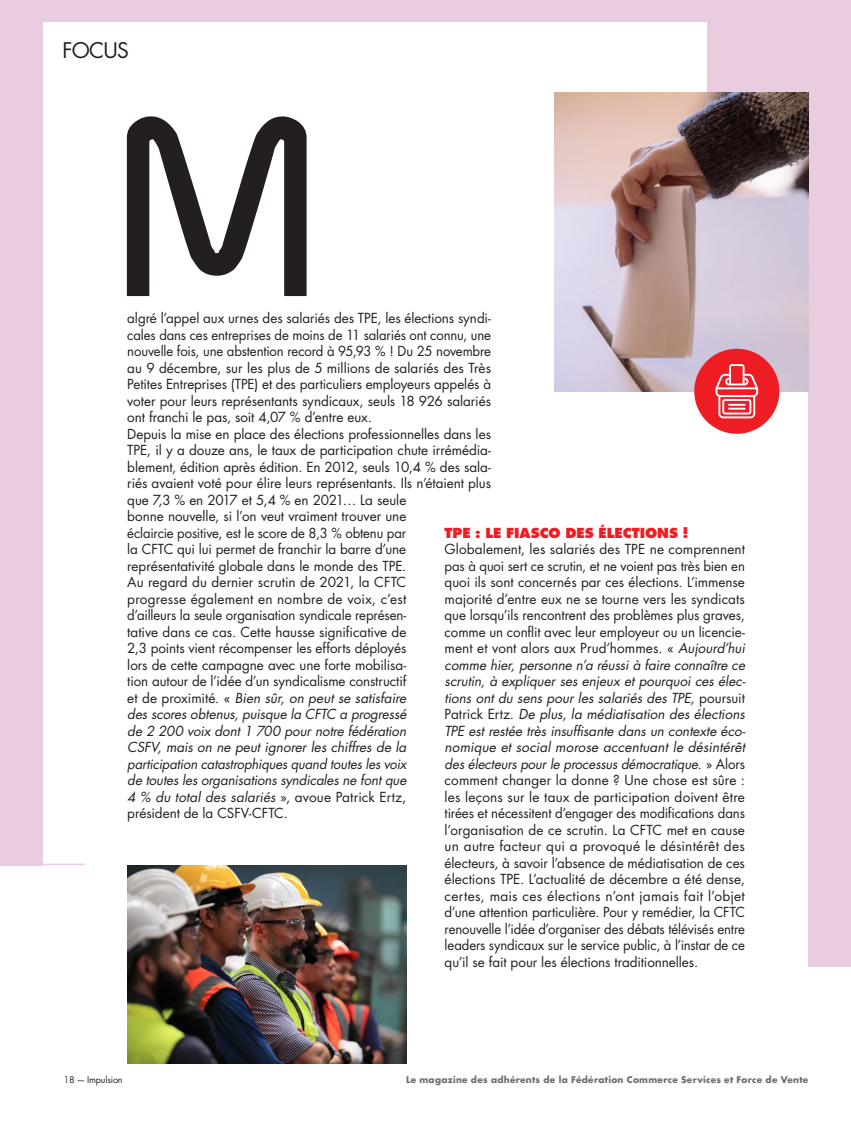
<style>
.page{position:relative;width:851px;height:1127px;background:#fff}
.page>*{position:absolute;margin:0;border:0;box-sizing:border-box;transform-origin:0 0}
.t1{font:700 226.5px "Canaletto";color:#231f20}
.t2{font:21px "Futura Std";letter-spacing:-.035em;color:#231f20}
.t3{font:13.5px/16.5px "Futura Std";letter-spacing:-.005em;color:#231f20}
.t4{font:800 13.5px "Futura Std";color:#ee1d23}
.t5{font:700 9px "Futura Std";letter-spacing:.03em;color:#6c6d70}
.t6{font:9px "Futura Std";letter-spacing:-.015em;color:#231f20}
.s1{font-style:italic}
</style>
<div class="page">
<div style="left:0;top:0;width:43px;height:865px;background:#eacce1"></div>
<div style="left:0;top:0;width:850px;height:21px;background:#eacce1"></div>
<hr style="left:0;top:863px;width:85px;height:2px;background:#eacce1">
<img style="left:127px;top:865px;width:279px;height:198px">
<div style="left:707px;top:0;width:143px;height:391px;background:#eacce1"></div>
<div style="left:808px;top:368px;width:42px;height:599px;background:#eacce1"></div>
<img style="left:554px;top:92px;width:254px;height:299px">
<div style="left:694px;top:349px;width:85px;height:85px;background:#ee1d23;border-radius:50%"></div>
<svg style="left:715px;top:364px;width:43px;height:54px"></svg>
<h2 class="t2" style="left:63px;top:37px;width:68px">FOCUS</h2>
<h1 class="t1" style="left:105px;top:38px;width:224px">M</h1>
<p class="t3" style="left:127px;top:310px;width:365px">algré l’appel aux urnes des salariés des TPE, les élections syndi&shy;cales dans ces entreprises de moins de 11 salariés ont connu, une nouvelle fois, une abstention record à 95,93 % ! Du 25 novembre au 9 décembre, sur les plus de 5 millions de salariés des Très Petites Entreprises (TPE) et des particuliers employeurs appelés à voter pour leurs représentants syndicaux, seuls 18 926 salariés ont franchi le pas, soit 4,07 % d’entre eux.<br>Depuis la mise en place des élections professionnelles dans les TPE, il y a douze ans, le taux de participation chute irrémédia&shy;blement, édition après édition. En 2012, seuls 10,4 % des sala&shy;riés avaient voté pour élire leurs représentants. Ils n’étaient plus que 7,3 % en 2017 et 5,4 % en 2021… La seule<br>bonne nouvelle, si l’on veut vraiment trouver une<br>éclaircie positive, est le score de 8,3 % obtenu par<br>la CFTC qui lui permet de franchir la barre d’une représentativité globale dans le monde des TPE.<br>Au regard du dernier scrutin de 2021, la CFTC<br>progresse également en nombre de voix, c’est<br>d’ailleurs la seule organisation syndicale représen-<br>tative dans ce cas. Cette hausse significative de<br>2,3 points vient récompenser les efforts déployés<br>lors de cette campagne avec une forte mobilisa-<br>tion autour de l’idée d’un syndicalisme constructif<br>et de proximité. « <span class="s1">Bien sûr, on peut se satisfaire<br>des scores obtenus, puisque la CFTC a progressé<br>de 2 200 voix dont 1 700 pour notre fédération<br>CSFV, mais on ne peut ignorer les chiffres de la<br>participation catastrophiques quand toutes les voix<br>de toutes les organisations syndicales ne font que<br>4 % du total des salariés</span> », avoue Patrick Ertz,<br>président de la CSFV-CFTC.</p>
<p class="t4" style="left:444px;top:524px;width:246px">TPE : LE FIASCO DES ÉLECTIONS !</p>
<p class="t3" style="left:444px;top:541px;width:302px;text-align:justify">Globalement, les salariés des TPE ne comprennent pas à quoi sert ce scrutin, et ne voient pas très bien en quoi ils sont concernés par ces élections. L’immense majorité d’entre eux ne se tourne vers les syndicats que lorsqu’ils rencontrent des problèmes plus graves, comme un conflit avec leur employeur ou un licencie&shy;ment et vont alors aux Prud’hommes. « <span class="s1">Aujourd’hui comme hier, personne n’a réussi à faire connaître ce scrutin, à expliquer ses enjeux et pourquoi ces élec&shy;tions ont du sens pour les salariés des TPE,</span> poursuit Patrick Ertz. <span class="s1">De plus, la médiatisation des élections TPE est restée très insuffisante dans un contexte éco&shy;nomique et social morose accentuant le désintérêt des électeurs pour le processus démocratique</span>. » Alors comment changer la donne ? Une chose est sûre : les leçons sur le taux de participation doivent être tirées et nécessitent d’engager des modifications dans l’organisation de ce scrutin. La CFTC met en cause un autre facteur qui a provoqué le désintérêt des électeurs, à savoir l’absence de médiatisation de ces élections TPE. L’actualité de décembre a été dense, certes, mais ces élections n’ont jamais fait l’objet d’une attention particulière. Pour y remédier, la CFTC renouvelle l’idée d’organiser des débats télévisés entre leaders syndicaux sur le service public, à l’instar de ce qu’il se fait pour les élections traditionnelles.</p>
<p class="t6" style="left:64px;top:1074px;width:60px">18 — Impulsion</p>
<p class="t5" style="left:406px;top:1074px;width:404px">Le magazine des adhérents de la Fédération Commerce Services et Force de Vente</p>
</div>
